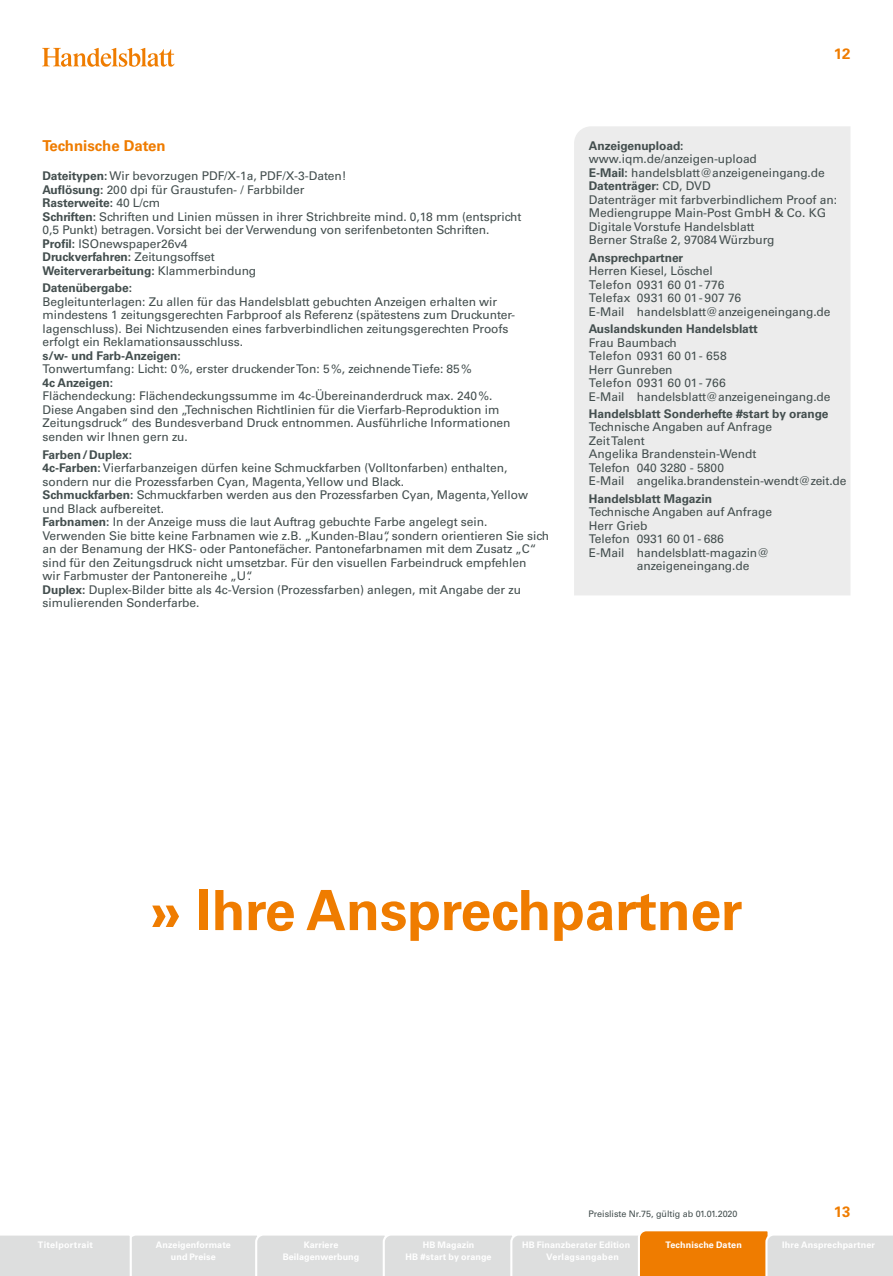
<style>
.page{position:relative;width:893px;height:1276px;background:#fff}
.page>*{position:absolute;margin:0;border:0;box-sizing:border-box;transform-origin:0 0}
.t1{font:700 55.5px "Univers LT Std";letter-spacing:-.005em;color:#ef7c00}
.t2{font:700 15px "Univers LT Std";color:#ef7c00}
.t3{font:12px/13.5px "Univers LT Std";letter-spacing:-.005em;color:#434e4e}
.t4{font:700 12px "Univers LT Std";letter-spacing:-.005em;color:#434e4e}
.t5{font:700 9px/11.2px "Univers LT Std";letter-spacing:.01em;color:#fff;text-align:center}
.t6{font:9px "Univers LT Std";letter-spacing:-.005em;color:#434e4e}
.t7{font:700 9px "Univers LT Std";letter-spacing:.03em;color:#fff}
.s1{font-weight:700}
</style>
<div class="page">
<div style="left:574px;top:126px;width:276px;height:469px;background:#ececec"></div>
<svg style="left:0;top:1231px;width:893px;height:45px;background:#e2d3c2"></svg>
<svg style="left:42px;top:48px;width:133px;height:19px"></svg>
<p class="t2" style="left:43px;top:136px;width:125px">Technische Daten</p>
<p class="t3" style="left:43px;top:169px;width:480px"><span class="s1">Dateitypen:</span> Wir bevorzugen PDF/X-1a, PDF/X-3-Daten!<br><span class="s1">Auflösung:</span> 200 dpi für Graustufen- / Farbbilder<br><span class="s1">Rasterweite:</span> 40 L/cm<br><span class="s1">Schriften:</span> Schriften und Linien müssen in ihrer Strichbreite mind. 0,18 mm (entspricht 0,5 Punkt) betragen. Vorsicht bei der Verwendung von serifenbetonten Schriften.<br><span class="s1">Profil:</span> ISOnewspaper26v4<br><span class="s1">Druckverfahren:</span> Zeitungsoffset<br><span class="s1">Weiterverarbeitung:</span> Klammerbindung</p>
<p class="t4" style="left:43px;top:281px;width:91px">Datenübergabe:</p>
<p class="t3" style="left:43px;top:295px;width:474px">Begleitunterlagen: Zu allen für das Handelsblatt gebuchten Anzeigen erhalten wir mindestens 1 zeitungsgerechten Farbproof als Referenz (spätestens zum Druckunter&shy;lagenschluss). Bei Nichtzusenden eines farbverbindlichen zeitungsgerechten Proofs erfolgt ein Reklamationsausschluss.</p>
<p class="t4" style="left:43px;top:348px;width:140px">s/w- und Farb-Anzeigen:</p>
<p class="t3" style="left:43px;top:362px;width:431px">Tonwertumfang: Licht: 0%, erster druckender Ton: 5%, zeichnende Tiefe: 85%</p>
<p class="t4" style="left:43px;top:375px;width:72px">4c Anzeigen:</p>
<p class="t3" style="left:43px;top:389px;width:470px">Flächendeckung: Flächendeckungssumme im 4c-Übereinanderdruck max. 240%.<br>Diese Angaben sind den „Technischen Richtlinien für die Vierfarb-Reproduktion im Zeitungsdruck“ des Bundesverband Druck entnommen. Ausführliche Informationen senden wir Ihnen gern zu.</p>
<p class="t3" style="left:43px;top:448px;width:508px"><span class="s1">Farben/Duplex:<br>4c-Farben:</span> Vierfarbanzeigen dürfen keine Schmuckfarben (Volltonfarben) enthalten, sondern nur die Prozessfarben Cyan, Magenta, Yellow und Black.<br><span class="s1">Schmuckfarben:</span> Schmuckfarben werden aus den Prozessfarben Cyan, Magenta, Yellow und Black aufbereitet.<br><span class="s1">Farbnamen:</span> In der Anzeige muss die laut Auftrag gebuchte Farbe angelegt sein.<br>Verwenden Sie bitte keine Farbnamen wie z.B. „Kunden-Blau“, sondern orientieren Sie sich an der Benamung der HKS- oder Pantonefächer. Pantonefarbnamen mit dem Zusatz „C“ sind für den Zeitungsdruck nicht umsetzbar. Für den visuellen Farbeindruck empfehlen<br>wir Farbmuster der Pantonereihe „U“.<br><span class="s1">Duplex:</span> Duplex-Bilder bitte als 4c-Version (Prozessfarben) anlegen, mit Angabe der zu simulierenden Sonderfarbe.</p>
<p class="t2" style="left:834px;top:44px;width:18px">12</p>
<p class="t4" style="left:589px;top:139px;width:96px">Anzeigenupload:</p>
<p class="t3" style="left:589px;top:152px;width:250px">www.iqm.de/anzeigen-upload<br><span class="s1">E-Mail:</span> handelsblatt@anzeigeneingang.de <span class="s1">Datenträger:</span> CD, DVD<br>Datenträger mit farbverbindlichem Proof an:<br>Mediengruppe Main-Post GmbH &amp; Co. KG Digitale Vorstufe Handelsblatt<br>Berner Straße 2, 97084 Würzburg</p>
<p class="t4" style="left:589px;top:250px;width:96px">Ansprechpartner</p>
<p class="t3" style="left:589px;top:264px;width:243px">Herren Kiesel, Löschel<br>Telefon 0931 60 01-776<br>Telefax 0931 60 01-907 76<br>E-Mail handelsblatt@anzeigeneingang.de</p>
<p class="t4" style="left:589px;top:322px;width:170px">Auslandskunden Handelsblatt</p>
<p class="t3" style="left:589px;top:336px;width:243px">Frau Baumbach<br>Telefon 0931 60 01- 658<br>Herr Gunreben<br>Telefon 0931 60 01- 766<br>E-Mail handelsblatt@anzeigeneingang.de</p>
<p class="t4" style="left:589px;top:407px;width:241px">Handelsblatt Sonderhefte #start by orange</p>
<p class="t3" style="left:589px;top:420px;width:259px">Technische Angaben auf Anfrage<br>Zeit Talent<br>Angelika Brandenstein-Wendt<br>Telefon 040 3280 - 5800<br>E-Mail angelika.brandenstein-wendt@zeit.de</p>
<p class="t4" style="left:589px;top:491px;width:125px">Handelsblatt Magazin</p>
<p class="t3" style="left:589px;top:505px;width:185px">Technische Angaben auf Anfrage</p>
<p class="t3" style="left:589px;top:519px;width:60px">Herr Grieb</p>
<p class="t3" style="left:589px;top:532px;width:136px">Telefon 0931 60 01 - 686</p>
<p class="t3" style="left:589px;top:546px;width:182px">E-Mail handelsblatt-magazin@</p>
<p class="t3" style="left:637px;top:559px;width:114px">anzeigeneingang.de</p>
<h1 class="t1" style="left:150px;top:878px;width:594px">» Ihre Ansprechpartner</h1>
<p class="t6" style="left:588px;top:1208px;width:151px">Preisliste Nr.75, gültig ab 01.01.2020</p>
<p class="t2" style="left:834px;top:1202px;width:18px">13</p>
<p class="t5" style="left:156px;top:1239px;width:77px">Anzeigenformate und Preise</p>
<p class="t5" style="left:283px;top:1239px;width:78px">Karriere<br>Beilagenwerbung</p>
<p class="t5" style="left:406px;top:1239px;width:87px">HB Magazin<br>HB #start by orange</p>
<p class="t5" style="left:546px;top:1239px;width:85px;text-align:left;text-indent:-24px">HB Finanzberater Edition<br>Verlagsangaben</p>
<p class="t7" style="left:38px;top:1240px;width:57px">Titelportrait</p>
<p class="t5" style="left:665px;top:1239px;width:78px">Technische Daten</p>
<p class="t5" style="left:782px;top:1239px;width:94px">Ihre Ansprechpartner</p>
</div>
